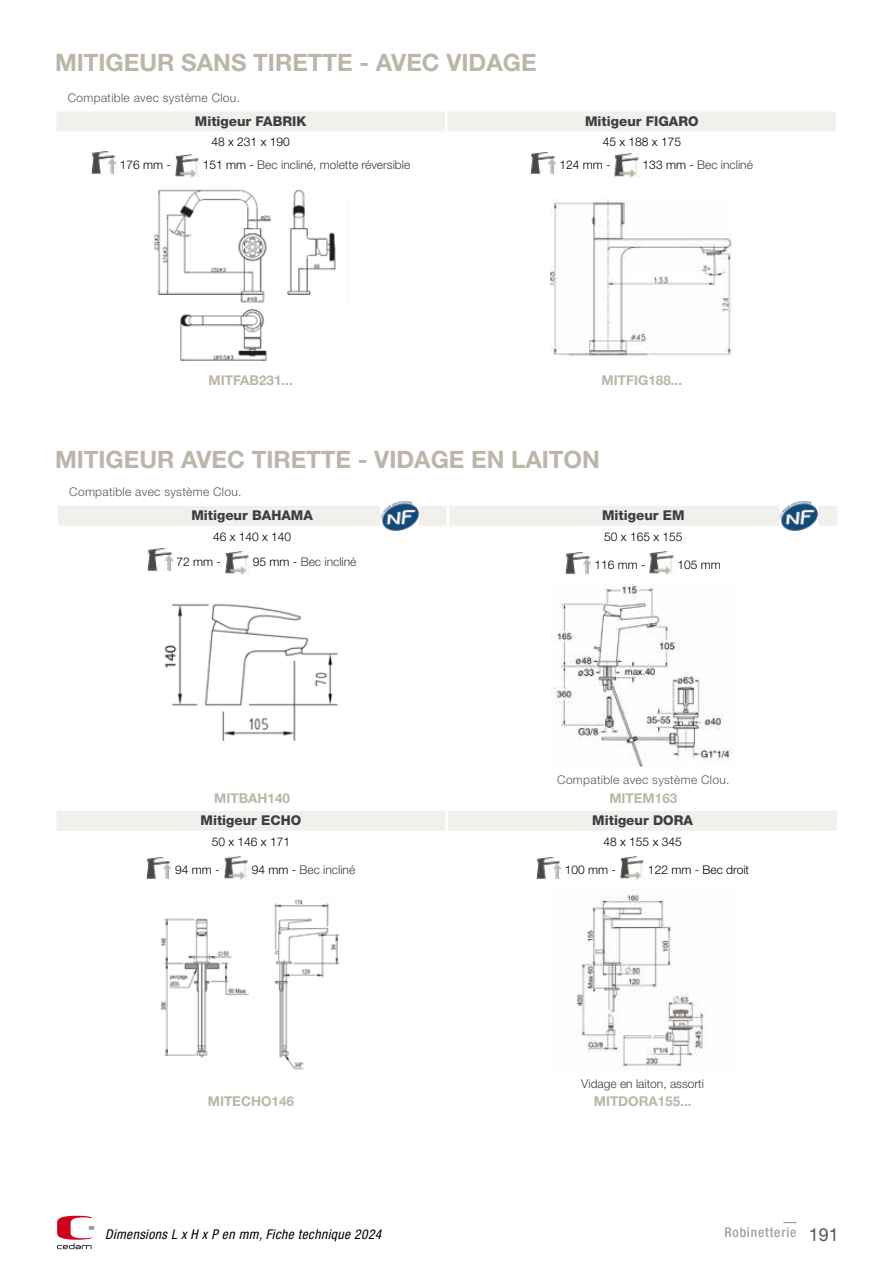
<style>
.page{position:relative;width:893px;height:1263px;background:#fff}
.page>*{position:absolute;margin:0;border:0;box-sizing:border-box;transform-origin:0 0}
.t1{font:700 24px "Helvetica Neue LT Std";color:#bcb5a9}
.t2{font:800 13.5px "Helvetica Neue LT Std";color:#3e3d40}
.t3{font:700 13.5px "Helvetica Neue LT Std";color:#bcb5a9}
.t4{font:italic condensed 13.5px "Helvetica Neue LT Std";letter-spacing:.03em;color:#000}
.t5{font:500 condensed 13.5px "Helvetica Neue LT Std";letter-spacing:.06em;color:#9ea0a2}
.t6{font:300 12px "Helvetica Neue LT Std";color:#000}
.t7{font:300 12px "Helvetica Neue LT Std";color:#3e3d40}
.t8{font:300 12px "Helvetica Neue LT Std";letter-spacing:.025em;color:#58585a}
.s1{color:#000}
.s2{font-weight:400;font-stretch:normal;font-size:18px;color:#58585a}
</style>
<div class="page">
<svg style="left:57px;top:1216px;width:37px;height:33px"></svg>
<svg style="left:783px;top:1222px;width:13px;height:1px"></svg>
<div style="left:57px;top:112px;width:779px;height:19px;background:#f2f0ed"></div>
<hr style="left:445px;top:112px;width:3px;height:19px;background:#fff">
<img style="left:91px;top:151px;width:25px;height:23px">
<img style="left:174px;top:154px;width:26px;height:24px">
<img style="left:531px;top:152px;width:25px;height:23px">
<img style="left:614px;top:153px;width:25px;height:24px">
<img style="left:154px;top:189px;width:182px;height:173px">
<img style="left:550px;top:198px;width:182px;height:158px">
<div style="left:58px;top:506px;width:779px;height:20px;background:#f2f0ed"></div>
<hr style="left:446px;top:506px;width:3px;height:20px;background:#fff">
<img style="left:148px;top:548px;width:25px;height:23px">
<img style="left:224px;top:551px;width:26px;height:24px">
<img style="left:566px;top:552px;width:25px;height:23px">
<img style="left:649px;top:551px;width:25px;height:24px">
<img style="left:164px;top:603px;width:175px;height:139px">
<img style="left:552px;top:584px;width:181px;height:182px">
<img style="left:381px;top:501px;width:38px;height:29px">
<img style="left:779px;top:501px;width:39px;height:29px">
<div style="left:57px;top:811px;width:780px;height:20px;background:#f2f0ed"></div>
<hr style="left:445px;top:811px;width:3px;height:20px;background:#fff">
<img style="left:147px;top:857px;width:25px;height:23px">
<img style="left:223px;top:856px;width:25px;height:24px">
<img style="left:536px;top:857px;width:25px;height:23px">
<img style="left:619px;top:856px;width:26px;height:24px">
<img style="left:160px;top:899px;width:180px;height:171px">
<img style="left:577px;top:888px;width:129px;height:182px">
<h1 class="t1" style="left:55px;top:48px;width:483px">MITIGEUR SANS TIRETTE - AVEC VIDAGE</h1>
<p class="t8" style="left:68px;top:90px;width:174px">Compatible avec système Clou.</p>
<p class="t2" style="left:195px;top:113px;width:113px">Mitigeur FABRIK</p>
<p class="t2" style="left:585px;top:113px;width:115px">Mitigeur FIGARO</p>
<p class="t6" style="left:212px;top:135px;width:80px">48 x 231 x 190</p>
<p class="t6" style="left:603px;top:135px;width:80px">45 x 188 x 175</p>
<p class="t6" style="left:120px;top:158px;width:53px">176 mm -</p>
<p class="t7" style="left:203px;top:158px;width:209px"><span class="s1">151 mm -</span> Bec incliné, molette réversible</p>
<p class="t6" style="left:559px;top:157px;width:53px">124 mm -</p>
<p class="t7" style="left:643px;top:157px;width:112px"><span class="s1">133 mm -</span> Bec incliné</p>
<p class="t3" style="left:209px;top:371px;width:86px">MITFAB231...</p>
<p class="t3" style="left:602px;top:371px;width:82px">MITFIG188...</p>
<h1 class="t1" style="left:55px;top:445px;width:546px">MITIGEUR AVEC TIRETTE - VIDAGE EN LAITON</h1>
<p class="t8" style="left:69px;top:484px;width:174px">Compatible avec système Clou.</p>
<p class="t2" style="left:191px;top:507px;width:123px">Mitigeur BAHAMA</p>
<p class="t2" style="left:602px;top:507px;width:84px">Mitigeur EM</p>
<p class="t6" style="left:213px;top:529px;width:80px">46 x 140 x 140</p>
<p class="t6" style="left:604px;top:529px;width:80px">50 x 165 x 155</p>
<p class="t6" style="left:176px;top:555px;width:46px">72 mm -</p>
<p class="t7" style="left:253px;top:555px;width:105px"><span class="s1">95 mm -</span> Bec incliné</p>
<p class="t6" style="left:594px;top:557px;width:53px">116 mm -</p>
<p class="t6" style="left:678px;top:557px;width:45px">105 mm</p>
<p class="t8" style="left:557px;top:772px;width:174px">Compatible avec système Clou.</p>
<p class="t3" style="left:214px;top:789px;width:77px">MITBAH140</p>
<p class="t3" style="left:609px;top:789px;width:69px">MITEM163</p>
<p class="t2" style="left:201px;top:812px;width:102px">Mitigeur ECHO</p>
<p class="t2" style="left:592px;top:812px;width:102px">Mitigeur DORA</p>
<p class="t6" style="left:212px;top:834px;width:80px">50 x 146 x 171</p>
<p class="t6" style="left:603px;top:834px;width:80px">48 x 155 x 345</p>
<p class="t6" style="left:175px;top:862px;width:46px">94 mm -</p>
<p class="t7" style="left:252px;top:862px;width:105px"><span class="s1">94 mm -</span> Bec incliné</p>
<p class="t6" style="left:565px;top:862px;width:53px">100 mm -</p>
<p class="t6" style="left:648px;top:862px;width:103px">122 mm - Bec droit</p>
<p class="t7" style="left:581px;top:1077px;width:124px">Vidage en laiton, assorti</p>
<p class="t3" style="left:208px;top:1093px;width:88px">MITECHO146</p>
<p class="t3" style="left:594px;top:1093px;width:99px">MITDORA155...</p>
<p class="t4" style="left:105px;top:1227px;width:278px">Dimensions L x H x P en mm, Fiche technique 2024</p>
<p class="t5" style="left:724px;top:1224px;width:116px">Robinetterie <span class="s2">191</span></p>
</div>
